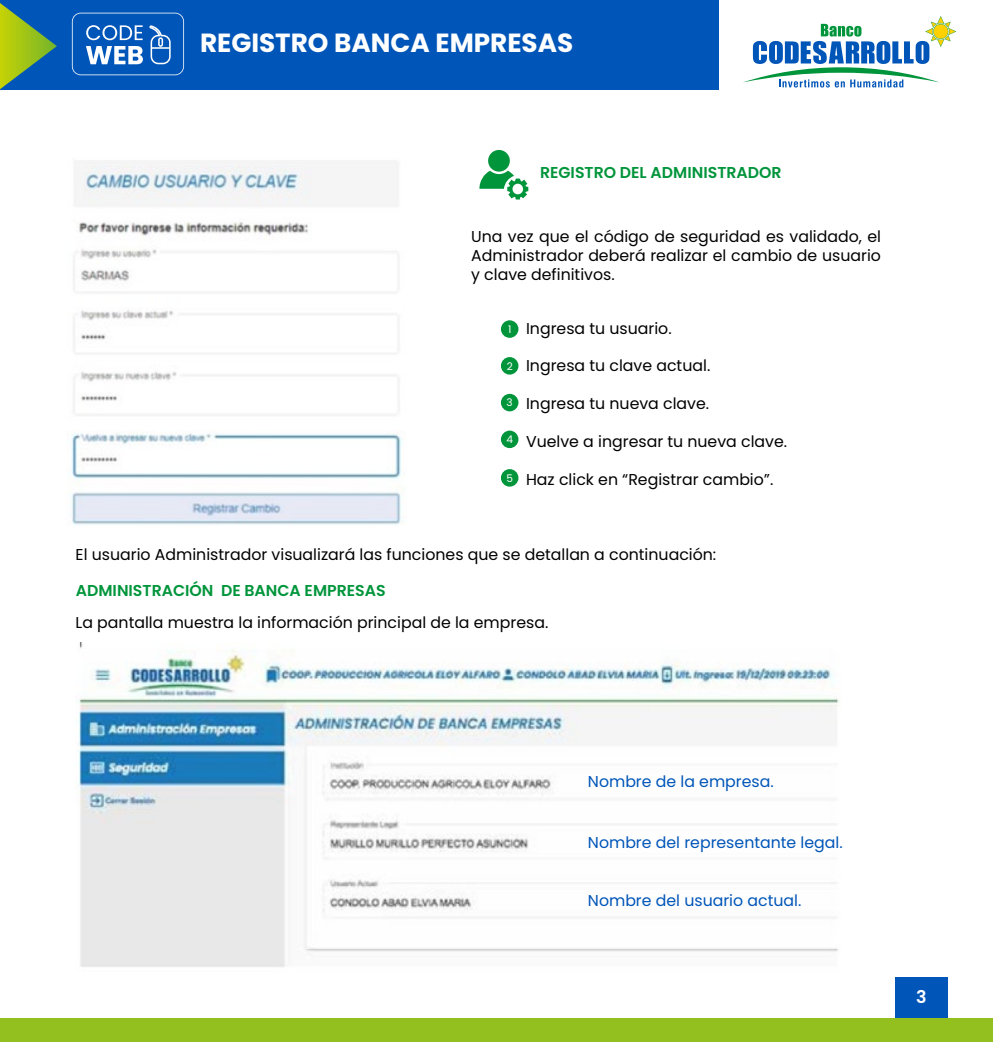
<style>
.page{position:relative;width:993px;height:1042px;background:#fff}
.page>*{position:absolute;margin:0;border:0;box-sizing:border-box;transform-origin:0 0}
.t1{font:700 26.25px "Poppins";color:#fff}
.t2{font:600 17.5px "Poppins";color:#fff}
.t3{font:15.75px/18.9px "Poppins";color:#000;text-align:justify}
.t4{font:15.75px "Poppins";color:#0055b8}
.t5{font:600 15.75px "Poppins";color:#00953b}
.t6{font:10.5px "Poppins";color:#fff}
</style>
<div class="page">
<div style="left:894px;top:977px;width:53px;height:64px;background:#0055b8"></div>
<svg style="left:743px;top:16px;width:212px;height:72px"></svg>
<div style="left:0;top:0;width:718px;height:89px;background:#0055b8"></div>
<svg style="left:0;top:3px;width:57px;height:86px"></svg>
<svg style="left:72px;top:13px;width:112px;height:62px"></svg>
<div style="left:0;top:1019px;width:992px;height:23px;background:#93c01f"></div>
<div style="left:488px;top:150px;width:21px;height:22px;background:#00953b;border-radius:50%"></div>
<svg style="left:479px;top:171px;width:49px;height:29px"></svg>
<div style="left:500px;top:320px;width:18px;height:18px;background:#00953b;border-radius:50%"></div>
<div style="left:500px;top:357px;width:18px;height:18px;background:#00953b;border-radius:50%"></div>
<div style="left:500px;top:394px;width:18px;height:17px;background:#00953b;border-radius:50%"></div>
<div style="left:500px;top:431px;width:18px;height:17px;background:#00953b;border-radius:50%"></div>
<div style="left:500px;top:469px;width:18px;height:18px;background:#00953b;border-radius:50%"></div>
<img style="left:71px;top:162px;width:331px;height:363px">
<img style="left:75px;top:642px;width:764px;height:325px">
<h1 class="t1" style="left:200px;top:28px;width:374px">REGISTRO BANCA EMPRESAS</h1>
<p class="t5" style="left:540px;top:163px;width:243px">REGISTRO DEL ADMINISTRADOR</p>
<p class="t3" style="left:471px;top:227px;width:411px">Una vez que el código de seguridad es validado, el Administrador deberá realizar el cambio de usuario y clave definitivos.</p>
<p class="t3" style="left:526px;top:319px;width:147px">Ingresa tu usuario.</p>
<p class="t3" style="left:526px;top:356px;width:186px">Ingresa tu clave actual.</p>
<p class="t3" style="left:526px;top:394px;width:184px">Ingresa tu nueva clave.</p>
<p class="t3" style="left:526px;top:432px;width:262px">Vuelve a ingresar tu nueva clave.</p>
<p class="t3" style="left:526px;top:470px;width:249px">Haz click en “Registrar cambio”.</p>
<p class="t6" style="left:508px;top:323px;width:5px">1</p>
<p class="t6" style="left:506px;top:360px;width:8px">2</p>
<p class="t6" style="left:506px;top:397px;width:8px">3</p>
<p class="t6" style="left:506px;top:433px;width:8px">4</p>
<p class="t6" style="left:506px;top:472px;width:8px">5</p>
<p class="t3" style="left:76px;top:545px;width:642px">El usuario Administrador visualizará las funciones que se detallan a continuación:</p>
<p class="t5" style="left:76px;top:581px;width:311px">ADMINISTRACIÓN DE BANCA EMPRESAS</p>
<p class="t3" style="left:76px;top:613px;width:474px">La pantalla muestra la información principal de la empresa.</p>
<p class="t4" style="left:587px;top:772px;width:187px">Nombre de la empresa.</p>
<p class="t4" style="left:587px;top:833px;width:256px">Nombre del representante legal.</p>
<p class="t4" style="left:587px;top:891px;width:215px">Nombre del usuario actual.</p>
<p class="t2" style="left:915px;top:987px;width:12px">3</p>
</div>
